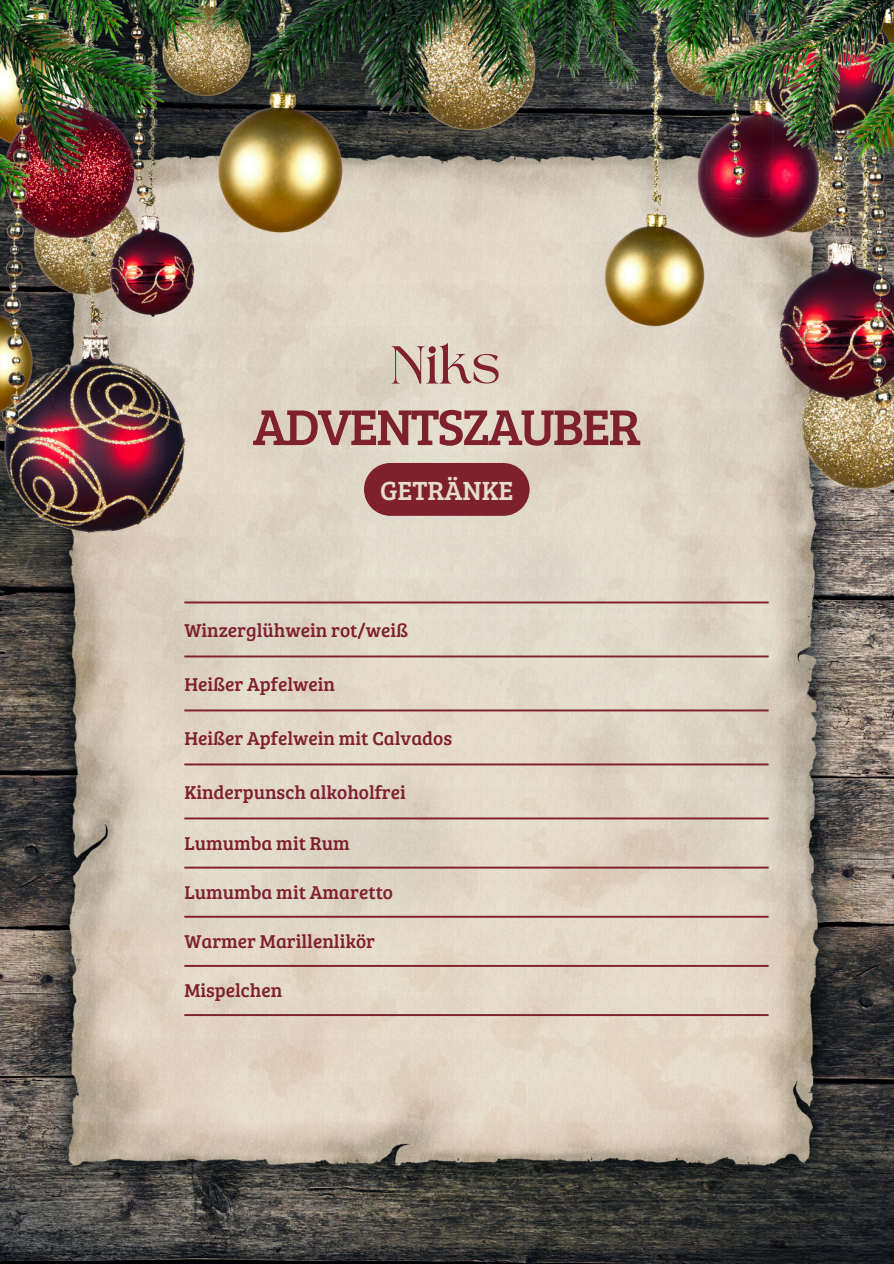
<style>
.page{position:relative;width:894px;height:1264px;background:#fff}
.page>*{position:absolute;margin:0;border:0;box-sizing:border-box;transform-origin:0 0}
.t1{font:54.45px "Higuen";color:#7f202d}
.t2{font:51.9px "Bree Serif";letter-spacing:-.04em;color:#7f202d}
.t3{font:27.15px "Bree Serif";color:#e4dccd}
.t4{font:19.2px "Bree Serif";color:#7f202d}
</style>
<div class="page">
<img style="left:0;top:0;width:893px;height:1263px">
<hr style="left:184px;top:601px;width:584px;height:2px;background:#7f202d">
<hr style="left:184px;top:655px;width:584px;height:2px;background:#7f202d">
<hr style="left:184px;top:709px;width:584px;height:2px;background:#7f202d">
<hr style="left:184px;top:763px;width:584px;height:2px;background:#7f202d">
<hr style="left:184px;top:817px;width:584px;height:2px;background:#7f202d">
<hr style="left:184px;top:866px;width:584px;height:2px;background:#7f202d">
<hr style="left:184px;top:915px;width:584px;height:2px;background:#7f202d">
<hr style="left:184px;top:964px;width:584px;height:2px;background:#7f202d">
<hr style="left:184px;top:1014px;width:584px;height:2px;background:#7f202d">
<div style="left:364px;top:463px;width:165px;height:53px;background:#7f202d;border-radius:26px"></div>
<p class="t1" style="left:391px;top:343px;width:112px">Niks</p>
<p class="t2" style="left:253px;top:389px;width:389px">ADVENTSZAUBER</p>
<p class="t3" style="left:380px;top:471px;width:135px">GETRÄNKE</p>
<h2 class="t4" style="left:184px;top:616px;width:225px">Winzerglühwein rot/weiß</h2>
<h1 class="t4" style="left:184px;top:670px;width:152px">Heißer Apfelwein</h1>
<p class="t4" style="left:184px;top:724px;width:269px">Heißer Apfelwein mit Calvados</p>
<p class="t4" style="left:184px;top:778px;width:223px">Kinderpunsch alkoholfrei</p>
<p class="t4" style="left:184px;top:829px;width:167px">Lumumba mit Rum</p>
<p class="t4" style="left:184px;top:878px;width:210px">Lumumba mit Amaretto</p>
<p class="t4" style="left:184px;top:927px;width:192px">Warmer Marillenlikör</p>
<p class="t4" style="left:184px;top:976px;width:99px">Mispelchen</p>
</div>
